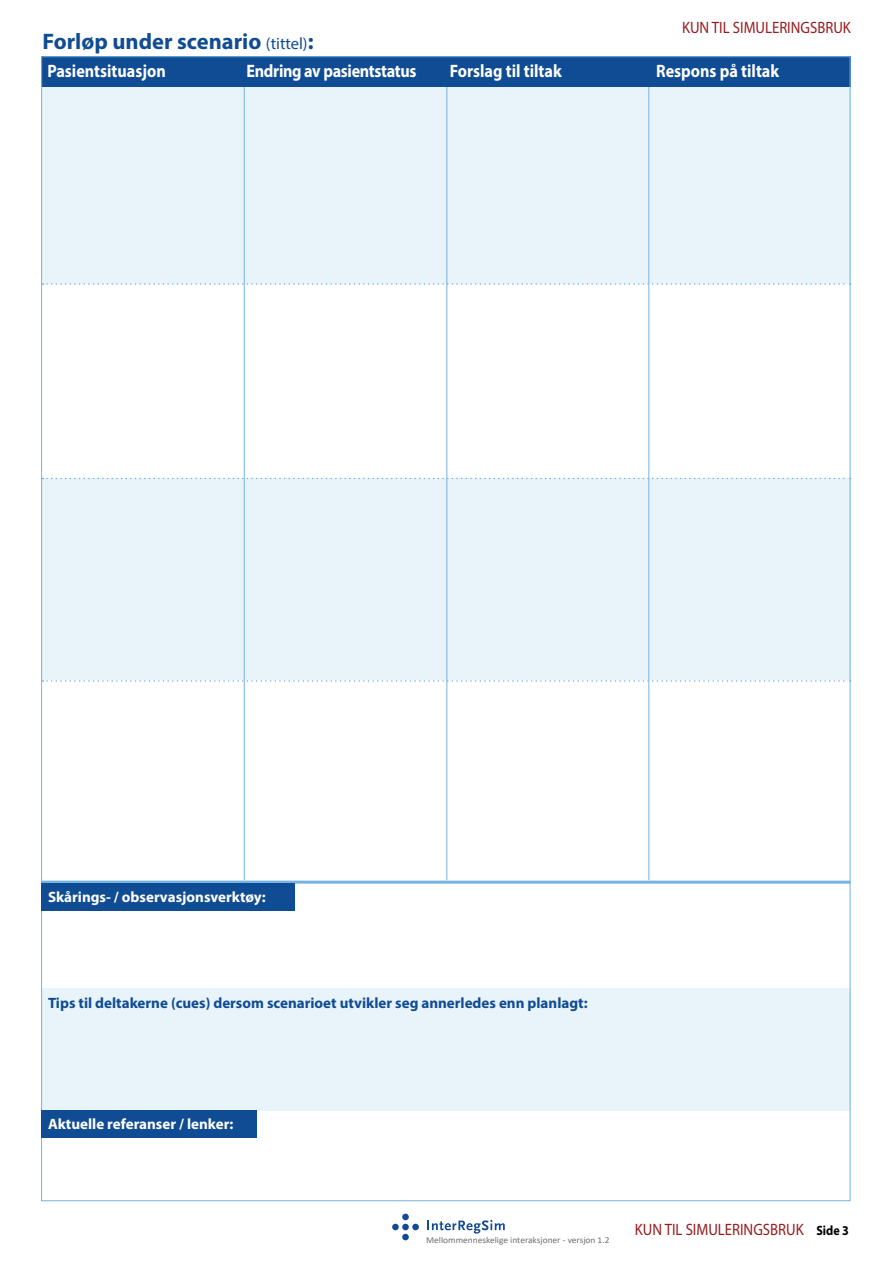
<style>
.page{position:relative;width:893px;height:1263px;background:#fff}
.page>*{position:absolute;margin:0;border:0;box-sizing:border-box;transform-origin:0 0}
.Sceanrio_-_heading{font:700 22.5px "Myriad Pro";color:#104c93}
.Overskrift_1{font:700 18px "Myriad Pro";color:#fff;scale:.9 1}
.Overskrift_1-2{font:700 18px "Myriad Pro";letter-spacing:-.02em;color:#fff;scale:.9 1}
.Overskrift_1-3{font:16.5px "Myriad Pro";color:#951c1f;scale:.9 1}
.Overskrift_2{font:700 15px "Myriad Pro";color:#104c93}
.Overskrift_2-2{font:700 15px "Myriad Pro";color:#fff}
.t1{font:700 13.5px "Myriad Pro";color:#000;scale:.9 1}
.t2{font:9px "Calibri";color:#6d6e71;scale:1.04 1}
.s1{font-weight:400;font-size:16.5px}
</style>
<div class="page">
<svg style="left:427px;top:1220px;width:78px;height:13px"></svg>
<div style="left:402px;top:1214px;width:7px;height:6px;background:#124b93;border-radius:50%"></div>
<div style="left:402px;top:1224px;width:7px;height:6px;background:#124b93;border-radius:50%"></div>
<div style="left:392px;top:1224px;width:7px;height:6px;background:#124b93;border-radius:50%"></div>
<div style="left:412px;top:1224px;width:7px;height:6px;background:#124b93;border-radius:50%"></div>
<div style="left:402px;top:1234px;width:7px;height:6px;background:#124b93;border-radius:50%"></div>
<div style="left:41px;top:479px;width:809px;height:201px;background:#e9f3fa"></div>
<div style="left:41px;top:988px;width:809px;height:123px;background:#e9f3fa"></div>
<div style="left:41px;top:83px;width:809px;height:201px;background:#e9f3fa"></div>
<hr style="left:648px;top:60px;width:1px;height:820px;background:#76b2e2">
<hr style="left:244px;top:70px;width:1px;height:810px;background:#76b2e2">
<hr style="left:41px;top:881px;width:809px;height:3px;background:#76b2e2">
<hr style="left:446px;top:60px;width:1px;height:820px;background:#76b2e2">
<div style="left:41px;top:56px;width:809px;height:31px;background:#104c93"></div>
<svg style="left:42px;top:283px;width:809px;height:2px"></svg>
<svg style="left:42px;top:478px;width:809px;height:1px"></svg>
<svg style="left:42px;top:680px;width:809px;height:2px"></svg>
<div style="left:41px;top:1110px;width:216px;height:27px;background:#104c93"></div>
<div style="left:41px;top:884px;width:254px;height:27px;background:#104c93"></div>
<p class="Sceanrio_-_heading" style="left:43px;top:27px;width:272px">Forløp under scenario <span class="s1">(tittel)</span>:</p>
<p class="Overskrift_1-3" style="left:682px;top:18px;width:189px">KUN TIL SIMULERINGSBRUK</p>
<p class="Overskrift_1" style="left:47px;top:59px;width:133px">Pasientsituasjon</p>
<p class="Overskrift_1-2" style="left:246px;top:59px;width:190px">Endring av pasientstatus</p>
<p class="Overskrift_1" style="left:450px;top:59px;width:126px">Forslag til tiltak</p>
<p class="Overskrift_1" style="left:656px;top:59px;width:138px">Respons på tiltak</p>
<p class="Overskrift_2-2" style="left:48px;top:887px;width:219px">Skårings- / observasjonsverktøy:</p>
<p class="Overskrift_2" style="left:48px;top:993px;width:541px">Tips til deltakerne (cues) dersom scenarioet utvikler seg annerledes enn planlagt:</p>
<p class="Overskrift_2-2" style="left:48px;top:1114px;width:187px">Aktuelle referanser / lenker:</p>
<p class="t2" style="left:426px;top:1233px;width:178px">Mellommenneskelige interaksjoner - versjon 1.2</p>
<p class="Overskrift_1-3" style="left:635px;top:1219px;width:189px">KUN TIL SIMULERINGSBRUK</p>
<p class="t1" style="left:816px;top:1221px;width:38px">Side 3</p>
</div>
